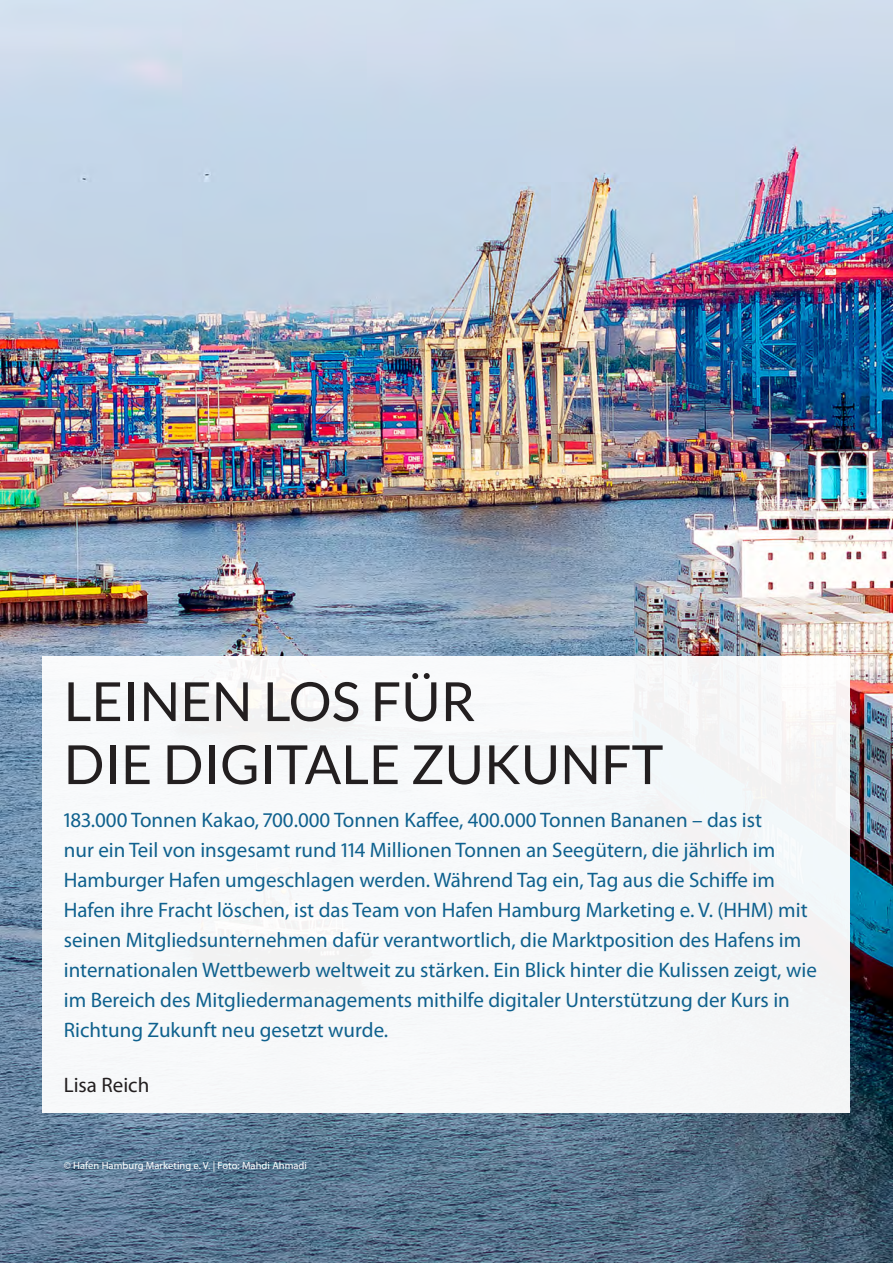
<style>
.page{position:relative;width:893px;height:1263px;background:#fff}
.page>*{position:absolute;margin:0;border:0;box-sizing:border-box;transform-origin:0 0}
.t1{font:54px/63px "Lato";color:#231f20}
.t2{font:21px/30px "Myriad Pro";color:#0f618e}
.t3{font:21px "Myriad Pro";color:#231f20}
.t4{font:10.5px "Myriad Pro";letter-spacing:.005em;color:#fff}
</style>
<div class="page">
<img style="left:0;top:0;width:893px;height:1263px">
<div style="left:43px;top:656px;width:807px;height:457px;background:#f7f8fa"></div>
<h1 class="t1" style="left:64px;top:670px;width:601px">LEINEN LOS FÜR<br>DIE DIGITALE ZUKUNFT</h1>
<p class="t2" style="left:64px;top:804px;width:755px">183.000 Tonnen Kakao, 700.000 Tonnen Kaffee, 400.000 Tonnen Bananen – das ist<br>nur ein Teil von insgesamt rund 114 Millionen Tonnen an Seegütern, die jährlich im Hamburger Hafen umgeschlagen werden. Während Tag ein, Tag aus die Schiffe im Hafen ihre Fracht löschen, ist das Team von Hafen Hamburg Marketing e. V. (HHM) mit seinen Mitgliedsunternehmen dafür verantwortlich, die Marktposition des Hafens im internationalen Wettbewerb weltweit zu stärken. Ein Blick hinter die Kulissen zeigt, wie im Bereich des Mitgliedermanagements mithilfe digitaler Unterstützung der Kurs in Richtung Zukunft neu gesetzt wurde.</p>
<p class="t3" style="left:64px;top:1072px;width:87px">Lisa Reich</p>
<p class="t4" style="left:64px;top:1159px;width:245px">© Hafen Hamburg Marketing e. V. | Foto: Mahdi Ahmadi</p>
</div>
